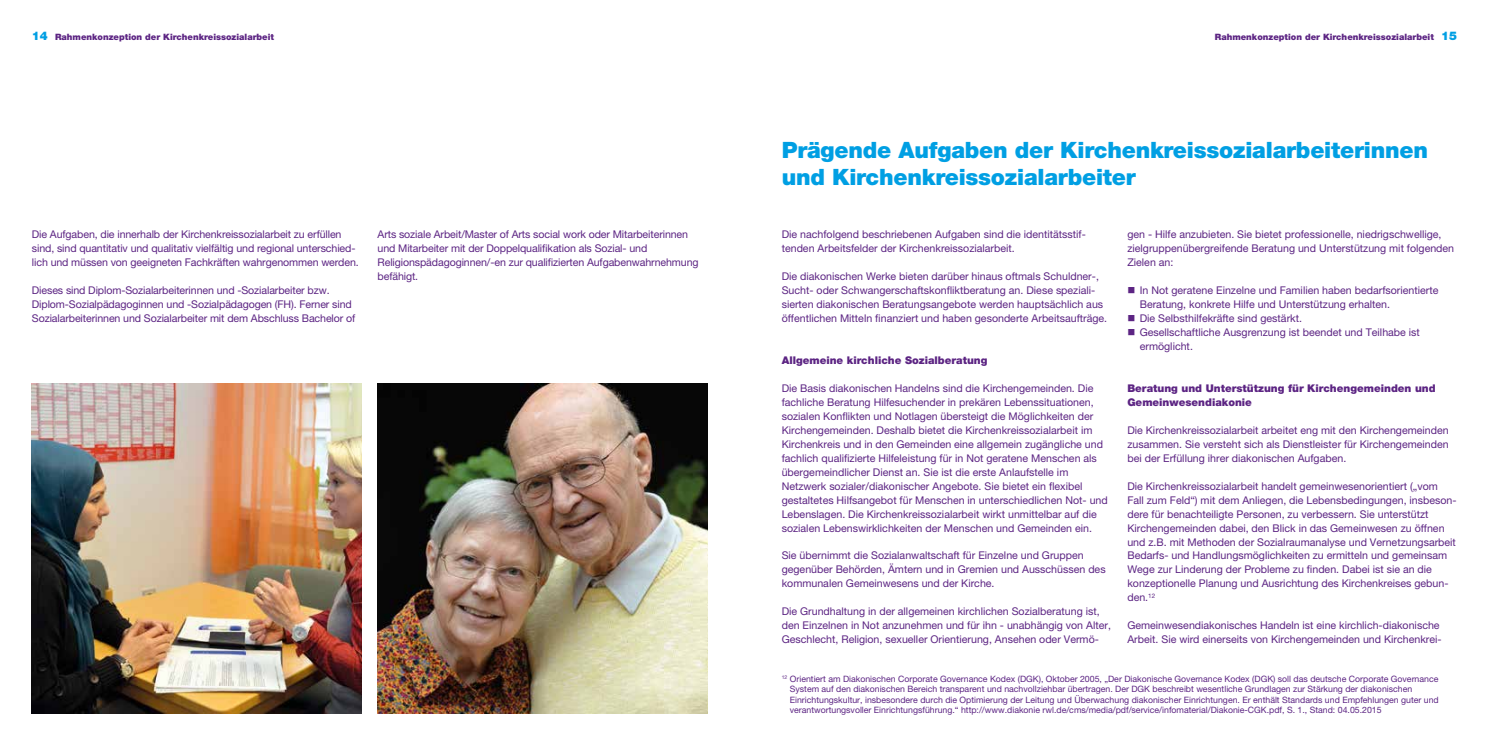
<style>
.page{position:relative;width:1489px;height:745px;background:#fff}
.page>*{position:absolute;margin:0;border:0;box-sizing:border-box;transform-origin:0 0}
.t1{font:900 22.5px/27px "Helvetica Neue LT Pro";letter-spacing:-.01em;color:#009fe3}
.t2{font:10.62px/14px "Helvetica Neue LT Pro";color:#5c2483}
.t3{font:900 10.62px/14px "Helvetica Neue LT Pro";color:#5c2483}
.t4{font:8.75px/10.5px "Helvetica Neue LT Pro";color:#5c2483}
.t5{font:900 8.75px "Helvetica Neue LT Pro";color:#5c2483}
.s1{font-size:11.88px;color:#009fe3}
</style>
<div class="page">
<img style="left:377px;top:383px;width:330px;height:329px">
<img style="left:32px;top:383px;width:329px;height:329px">
<p class="t5" style="left:32px;top:32px;width:244px"><span class="s1">14</span> Rahmenkonzeption der Kirchenkreissozialarbeit</p>
<p class="t5" style="left:1214px;top:32px;width:244px">Rahmenkonzeption der Kirchenkreissozialarbeit <span class="s1">15</span></p>
<p class="t2" style="left:32px;top:227px;width:328px">Die Aufgaben, die innerhalb der Kirchenkreissozialarbeit zu erfüllen sind, sind quantitativ und qualitativ vielfältig und regional unterschied&shy;lich und müssen von geeigneten Fachkräften wahrgenommen werden.</p>
<p class="t2" style="left:32px;top:283px;width:325px">Dieses sind Diplom-Sozialarbeiterinnen und -Sozialarbeiter bzw.<br>Diplom-Sozialpädagoginnen und -Sozialpädagogen (FH). Ferner sind<br>Sozialarbeiterinnen und Sozialarbeiter mit dem Abschluss Bachelor of</p>
<p class="t2" style="left:377px;top:227px;width:322px">Arts soziale Arbeit/Master of Arts social work oder Mitarbeiterinnen und Mitarbeiter mit der Doppelqualifikation als Sozial- und Religionspädagoginnen/-en zur qualifizierten Aufgabenwahrnehmung befähigt.</p>
<h1 class="t1" style="left:781px;top:136px;width:647px">Prägende Aufgaben der Kirchenkreissozialarbeiterinnen und Kirchenkreissozialarbeiter</h1>
<p class="t2" style="left:1127px;top:227px;width:328px">gen - Hilfe anzubieten. Sie bietet professionelle, niedrigschwellige, zielgruppenübergreifende Beratung und Unterstützung mit folgenden<br>Zielen an:</p>
<p class="t2" style="left:1139px;top:283px;width:300px;text-indent:-12px">■ In Not geratene Einzelne und Familien haben bedarfsorientierte<br>Beratung, konkrete Hilfe und Unterstützung erhalten.</p>
<p class="t2" style="left:1127px;top:311px;width:176px">■ Die Selbsthilfekräfte sind gestärkt.</p>
<p class="t2" style="left:1139px;top:325px;width:282px;text-indent:-12px">■ Gesellschaftliche Ausgrenzung ist beendet und Teilhabe ist ermöglicht.</p>
<p class="t3" style="left:1127px;top:381px;width:310px">Beratung und Unterstützung für Kirchengemeinden und<br>Gemeinwesendiakonie</p>
<p class="t2" style="left:1127px;top:422px;width:323px;text-align:justify">Die Kirchenkreissozialarbeit arbeitet eng mit den Kirchengemeinden zusammen. Sie versteht sich als Dienstleister für Kirchengemeinden bei der Erfüllung ihrer diakonischen Aufgaben.</p>
<p class="t2" style="left:1127px;top:478px;width:331px">Die Kirchenkreissozialarbeit handelt gemeinwesenorientiert („vom Fall zum Feld“) mit dem Anliegen, die Lebensbedingungen, insbeson&shy;dere für benachteiligte Personen, zu verbessern. Sie unterstützt Kirchengemeinden dabei, den Blick in das Gemeinwesen zu öffnen und z.B. mit Methoden der Sozialraumanalyse und Vernetzungsarbeit Bedarfs- und Handlungsmöglichkeiten zu ermitteln und gemeinsam Wege zur Linderung der Probleme zu finden. Dabei ist sie an die konzeptionelle Planung und Ausrichtung des Kirchenkreises gebun&shy;den.<sup>12</sup></p>
<p class="t2" style="left:1127px;top:618px;width:316px">Gemeinwesendiakonisches Handeln ist eine kirchlich-diakonische<br>Arbeit. Sie wird einerseits von Kirchengemeinden und Kirchenkrei-</p>
<p class="t4" style="left:789px;top:672px;width:650px;text-indent:-8px"><sup>12</sup> Orientiert am Diakonischen Corporate Governance Kodex (DGK), Oktober 2005, „Der Diakonische Governance Kodex (DGK) soll das deutsche Corporate Governance System auf den diakonischen Bereich transparent und nachvollziehbar übertragen. Der DGK beschreibt wesentliche Grundlagen zur Stärkung der diakonischen Einrichtungskultur, insbesondere durch die Optimierung der Leitung und Überwachung diakonischer Einrichtungen. Er enthält Standards und Empfehlungen guter und verantwortungsvoller Einrichtungsführung.“ http://www.diakonie rwl.de/cms/media/pdf/service/infomaterial/Diakonie-CGK.pdf, S. 1., Stand: 04.05.2015</p>
<p class="t2" style="left:781px;top:227px;width:306px">Die nachfolgend beschriebenen Aufgaben sind die identitätsstif&shy;tenden Arbeitsfelder der Kirchenkreissozialarbeit.</p>
<p class="t2" style="left:781px;top:269px;width:327px">Die diakonischen Werke bieten darüber hinaus oftmals Schuldner-, Sucht- oder Schwangerschaftskonfliktberatung an. Diese speziali&shy;sierten diakonischen Beratungsangebote werden hauptsächlich aus öffentlichen Mitteln finanziert und haben gesonderte Arbeitsaufträge.</p>
<p class="t3" style="left:781px;top:353px;width:207px">Allgemeine kirchliche Sozialberatung</p>
<p class="t2" style="left:781px;top:380px;width:327px">Die Basis diakonischen Handelns sind die Kirchengemeinden. Die fachliche Beratung Hilfesuchender in prekären Lebenssituationen, sozialen Konflikten und Notlagen übersteigt die Möglichkeiten der Kirchengemeinden. Deshalb bietet die Kirchenkreissozialarbeit im Kirchenkreis und in den Gemeinden eine allgemein zugängliche und fachlich qualifizierte Hilfeleistung für in Not geratene Menschen als übergemeindlicher Dienst an. Sie ist die erste Anlaufstelle im Netzwerk sozialer/diakonischer Angebote. Sie bietet ein flexibel gestaltetes Hilfsangebot für Menschen in unterschiedlichen Not- und Lebenslagen. Die Kirchenkreissozialarbeit wirkt unmittelbar auf die sozialen Lebenswirklichkeiten der Menschen und Gemeinden ein.</p>
<p class="t2" style="left:781px;top:548px;width:325px">Sie übernimmt die Sozialanwaltschaft für Einzelne und Gruppen gegenüber Behörden, Ämtern und in Gremien und Ausschüssen des kommunalen Gemeinwesens und der Kirche.</p>
<p class="t2" style="left:781px;top:604px;width:331px">Die Grundhaltung in der allgemeinen kirchlichen Sozialberatung ist, den Einzelnen in Not anzunehmen und für ihn - unabhängig von Alter,<br>Geschlecht, Religion, sexueller Orientierung, Ansehen oder Vermö-</p>
</div>
